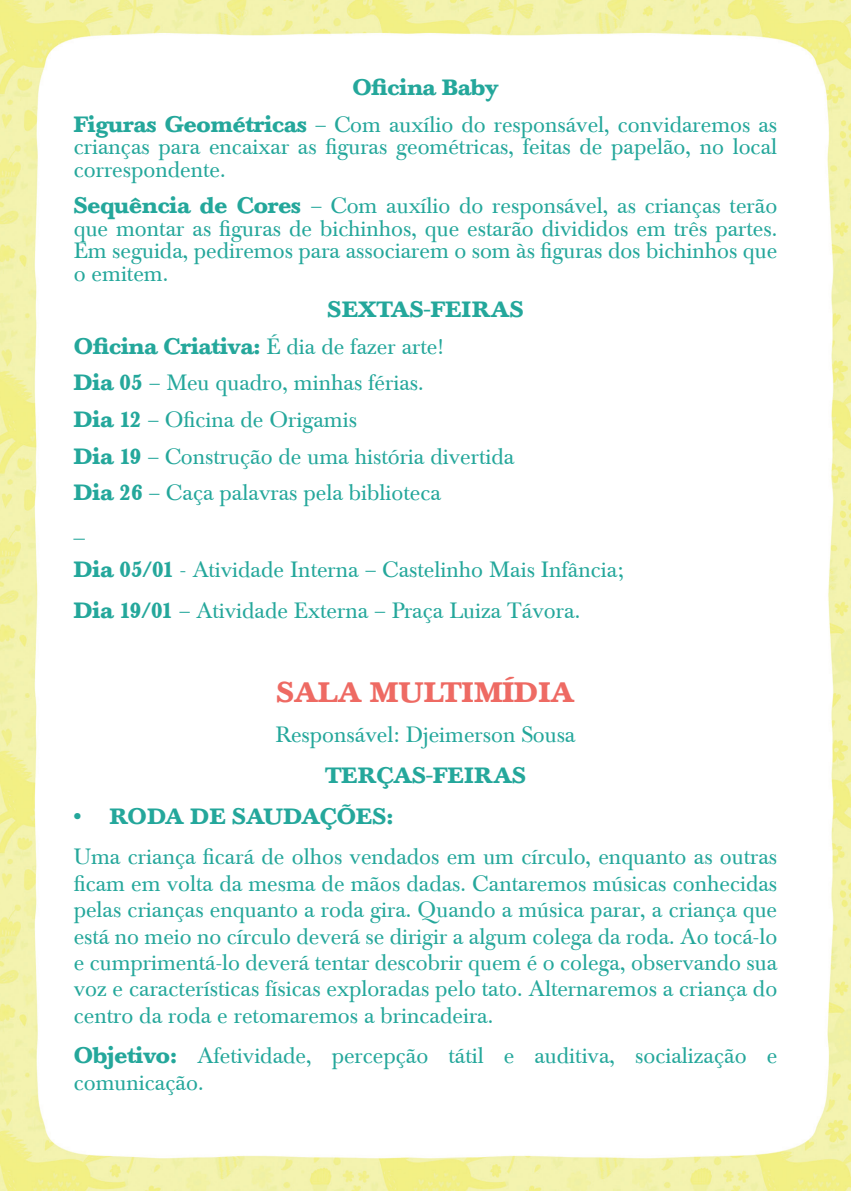
<style>
.page{position:relative;width:851px;height:1191px;background:#fff}
.page>*{position:absolute;margin:0;border:0;box-sizing:border-box;transform-origin:0 0}
.t1{font:700 28px "Baskerville BE";color:#ee6a63}
.t2{font:22px/36.6px "Baskerville BE";color:#24a79b}
.t3{font:700 22px "Baskerville BE";color:#24a79b}
.s1{font-weight:700}
</style>
<div class="page">
<img style="left:0;top:0;width:850px;height:1191px">
<p class="t2" style="left:74px;top:70px;width:704px;text-align:center"><span class="s1">Oficina Baby<br>Figuras Geométricas</span> – Com auxílio do responsável, convidaremos as</p>
<p class="t2" style="left:74px;top:136px;width:704px;line-height:22.4px">crianças para encaixar as figuras geométricas, feitas de papelão, no local correspondente.</p>
<p class="t2" style="left:74px;top:195px;width:705px;line-height:22.4px;text-align:justify"><span class="s1">Sequência de Cores</span> – Com auxílio do responsável, as crianças terão que montar as figuras de bichinhos, que estarão divididos em três partes.<br>Em seguida, pediremos para associarem o som às figuras dos bichinhos que o emitem.</p>
<p class="t2" style="left:74px;top:292px;width:451px;text-indent:254px"><span class="s1">SEXTAS-FEIRAS<br>Oficina Criativa:</span> É dia de fazer arte!<br><span class="s1">Dia 05</span> – Meu quadro, minhas férias.<br><span class="s1">Dia 12</span> – Oficina de Origamis<br><span class="s1">Dia 19</span> – Construção de uma história divertida<br><span class="s1">Dia 26</span> – Caça palavras pela biblioteca<br>_</p>
<p class="t2" style="left:74px;top:550px;width:551px;line-height:40.6px"><span class="s1">Dia 05/01</span> - Atividade Interna – Castelinho Mais Infância;<br><span class="s1">Dia 19/01</span> – Atividade Externa – Praça Luiza Távora.</p>
<p class="t1" style="left:276px;top:674px;width:299px">SALA MULTIMÍDIA</p>
<p class="t2" style="left:275px;top:717px;width:301px">Responsável: Djeimerson Sousa</p>
<p class="t3" style="left:325px;top:761px;width:202px">TERÇAS-FEIRAS</p>
<p class="t3" style="left:74px;top:802px;width:321px">• RODA DE SAUDAÇÕES:</p>
<p class="t2" style="left:74px;top:844px;width:705px;line-height:26.4px;text-align:justify">Uma criança ficará de olhos vendados em um círculo, enquanto as outras ficam em volta da mesma de mãos dadas. Cantaremos músicas conhecidas pelas crianças enquanto a roda gira. Quando a música parar, a criança que está no meio no círculo deverá se dirigir a algum colega da roda. Ao tocá-lo e cumprimentá-lo deverá tentar descobrir quem é o colega, observando sua voz e características físicas exploradas pelo tato. Alternaremos a criança do centro da roda e retomaremos a brincadeira.</p>
<p class="t2" style="left:74px;top:1043px;width:704px;line-height:26.4px"><span class="s1">Objetivo:</span> Afetividade, percepção tátil e auditiva, socialização e comunicação.</p>
</div>
